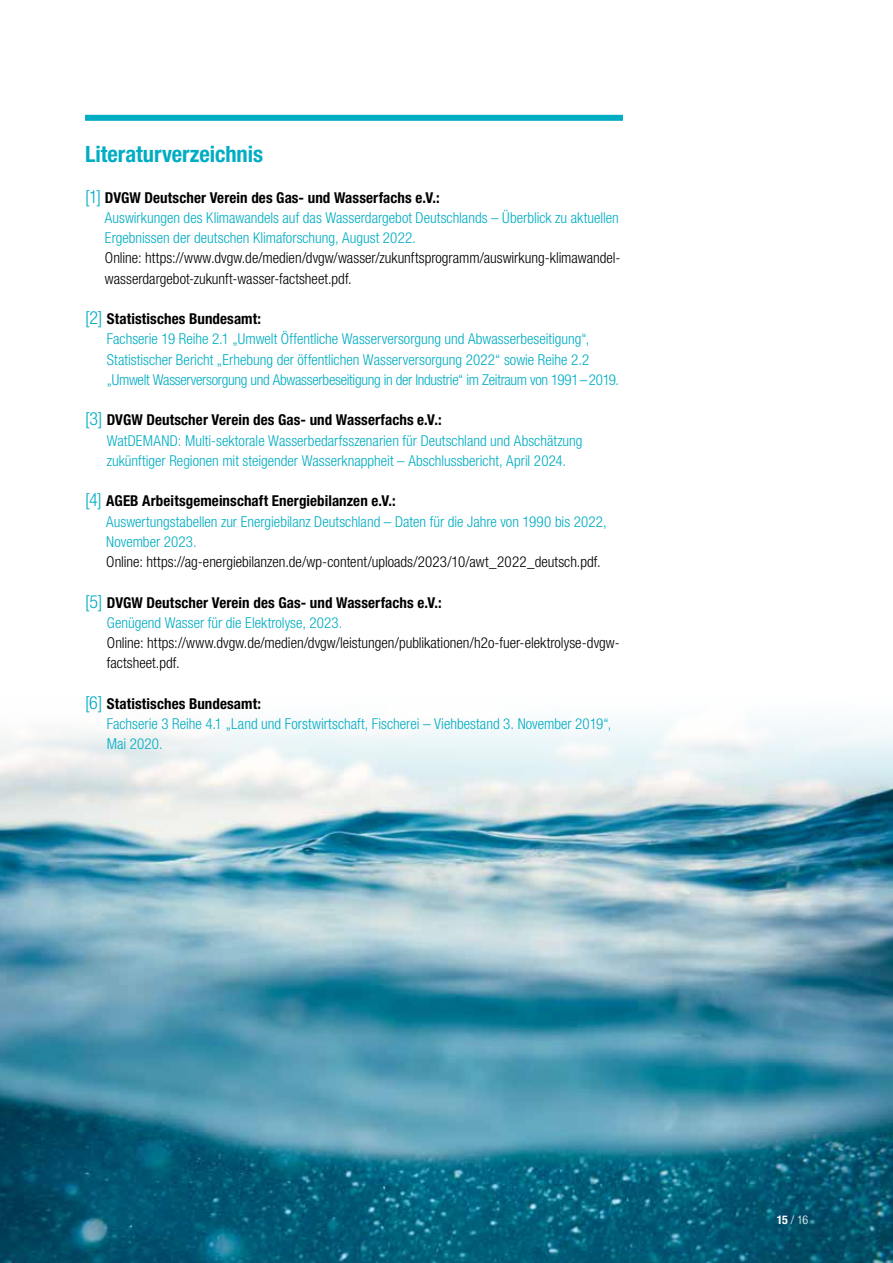
<style>
.page{position:relative;width:893px;height:1263px;background:#fff}
.page>*{position:absolute;margin:0;border:0;box-sizing:border-box;transform-origin:0 0}
.t1{font:700 condensed 22.5px "Helvetica Neue LT Pro";letter-spacing:-.005em;color:#00adc3}
.t2{font:300 condensed 15px/20.2px "Helvetica Neue LT Pro";color:#00adc3}
.t3{font:300 condensed 15px/20.2px "Helvetica Neue LT Pro";color:#000}
.t4{font:700 condensed 15px/20.2px "Helvetica Neue LT Pro";letter-spacing:.005em;color:#000}
.t5{font:300 condensed 12px "Helvetica Neue LT Pro";color:#fff}
.s1{font-size:18px}
.s2{font-weight:700;color:#000}
.s3{font-weight:300;font-size:18px;color:#00adc3}
.s4{font-weight:300;color:#00adc3}
.s5{font-weight:700}
</style>
<div class="page">
<img style="left:0;top:722px;width:893px;height:541px">
<div style="left:85px;top:115px;width:538px;height:6px;background:#00adc3"></div>
<h1 class="t1" style="left:85px;top:141px;width:179px">Literaturverzeichnis</h1>
<p class="t2" style="left:105px;top:187px;width:515px;text-indent:-20px"><span class="s1">[1]</span> <span class="s2">DVGW Deutscher Verein des Gas- und Wasserfachs e.V.:<br></span>Auswirkungen des Klimawandels auf das Wasserdargebot Deutschlands – Überblick zu aktuellen<br>Ergebnissen der deutschen Klimaforschung, August 2022.</p>
<p class="t3" style="left:105px;top:248px;width:517px">Online: https://www.dvgw.de/medien/dvgw/wasser/zukunftsprogramm/auswirkung-klimawandel&shy;wasserdargebot-zukunft-wasser-factsheet.pdf.</p>
<p class="t2" style="left:107px;top:309px;width:514px;text-indent:-22px"><span class="s1">[2]</span> <span class="s2">Statistisches Bundesamt:<br></span>Fachserie 19 Reihe 2.1 „Umwelt Öffentliche Wasserversorgung und Abwasserbeseitigung“, Statistischer Bericht „Erhebung der öffentlichen Wasserversorgung 2022“ sowie Reihe 2.2 „Umwelt Wasserversorgung und Abwasserbeseitigung in der Industrie“ im Zeitraum von 1991–2019.</p>
<p class="t2" style="left:107px;top:410px;width:477px;text-indent:-22px"><span class="s1">[3]</span> <span class="s2">DVGW Deutscher Verein des Gas- und Wasserfachs e.V.:<br></span>WatDEMAND: Multi-sektorale Wasserbedarfsszenarien für Deutschland und Abschätzung zukünftiger Regionen mit steigender Wasserknappheit – Abschlussbericht, April 2024.</p>
<p class="t2" style="left:106px;top:491px;width:502px;text-indent:-21px"><span class="s1">[4]</span> <span class="s2">AGEB Arbeitsgemeinschaft Energiebilanzen e.V.:<br></span>Auswertungstabellen zur Energiebilanz Deutschland – Daten für die Jahre von 1990 bis 2022,<br>November 2023.</p>
<p class="t3" style="left:106px;top:552px;width:496px">Online: https://ag-energiebilanzen.de/wp-content/uploads/2023/10/awt_2022_deutsch.pdf.</p>
<p class="t4" style="left:107px;top:592px;width:336px;text-indent:-22px"><span class="s3">[5]</span> DVGW Deutscher Verein des Gas- und Wasserfachs e.V.:<br><span class="s4">Genügend Wasser für die Elektrolyse, 2023.</span></p>
<p class="t3" style="left:107px;top:633px;width:514px">Online: https://www.dvgw.de/medien/dvgw/leistungen/publikationen/h2o-fuer-elektrolyse-dvgw&shy;factsheet.pdf.</p>
<p class="t2" style="left:107px;top:693px;width:506px;text-indent:-22px"><span class="s1">[6]</span> <span class="s2">Statistisches Bundesamt:<br></span>Fachserie 3 Reihe 4.1 „Land und Forstwirtschaft, Fischerei – Viehbestand 3. November 2019“,<br>Mai 2020.</p>
<p class="t5" style="left:777px;top:1212px;width:33px"><span class="s5">15</span> / 16</p>
</div>
